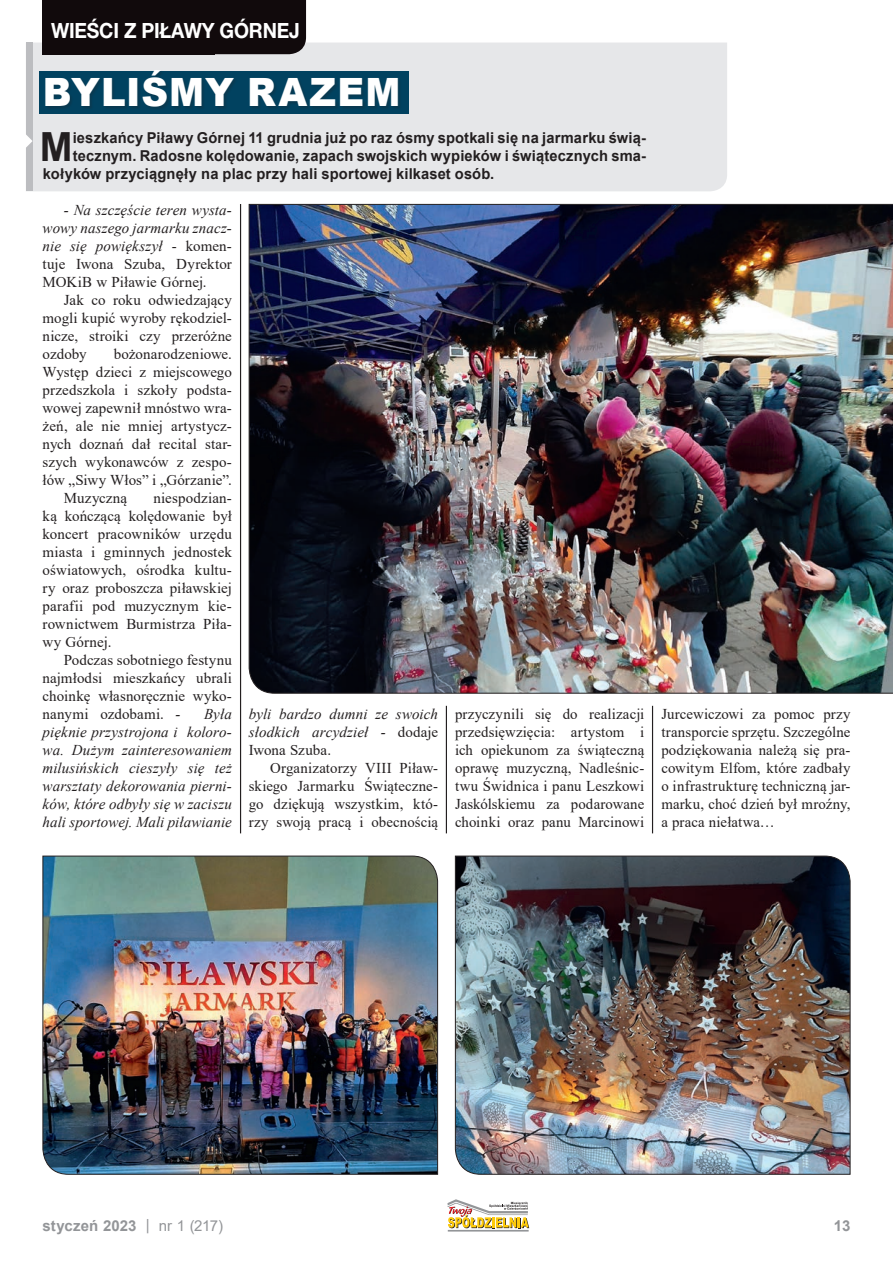
<style>
.page{position:relative;width:893px;height:1263px;background:#fff}
.page>*{position:absolute;margin:0;border:0;box-sizing:border-box;transform-origin:0 0}
.t1{font:700 40.2px "Arial";color:#231f20}
.t2{font:900 39px "Arial";letter-spacing:.03em;color:#fff;scale:.95 1}
.t3{font:700 21px "Helvetica Neue LT Pro";letter-spacing:-.01em;color:#fff;scale:.92 1}
.t4{font:15px/18px "Times New Roman";letter-spacing:.005em;color:#231f20;text-align:justify}
.t5{font:italic 15px/18px "Times New Roman";letter-spacing:.005em;color:#231f20;text-align:justify}
.t6{font:700 15px "Arial";letter-spacing:.01em;color:#231f20}
.t7{font:700 15px "Arial";letter-spacing:.005em;color:#939598}
.s1{font-style:normal}
.s2{font-style:italic}
.s3{font-weight:400}
</style>
<div class="page">
<hr style="left:448px;top:1230px;width:81px;height:1px;background:#939598">
<svg style="left:447px;top:1199px;width:82px;height:29px"></svg>
<div style="left:33px;top:43px;width:694px;height:148px;background:#e6e7e9"></div>
<div style="left:26px;top:43px;width:7px;height:148px;background:#bcbdc0"></div>
<svg style="left:26px;top:135px;width:7px;height:13px"></svg>
<div style="left:39px;top:71px;width:370px;height:42px;background:#014260"></div>
<div style="left:46px;top:71px;width:356px;height:39px;background:#033f5a"></div>
<hr style="left:446px;top:706px;width:1px;height:127px;background:#231f20">
<hr style="left:652px;top:706px;width:1px;height:127px;background:#231f20">
<hr style="left:240px;top:204px;width:1px;height:629px;background:#231f20">
<div style="left:43px;top:0;width:263px;height:54px;background:#110a0c"></div>
<img style="left:42px;top:855px;width:396px;height:320px">
<img style="left:455px;top:855px;width:396px;height:320px">
<img style="left:248px;top:204px;width:645px;height:490px">
<h3 class="t3" style="left:51px;top:18px;width:272px">WIEŚCI Z PIŁAWY GÓRNEJ</h3>
<h2 class="t2" style="left:43px;top:63px;width:378px">BYLIŚMY RAZEM</h2>
<h1 class="t1" style="left:40px;top:119px;width:34px">M</h1>
<p class="t6" style="left:73px;top:127px;width:575px">ieszkańcy Piławy Górnej 11 grudnia już po raz ósmy spotkali się na jarmarku świą-</p>
<p class="t6" style="left:73px;top:145px;width:575px">tecznym. Radosne kolędowanie, zapach swojskich wypieków i świątecznych sma-</p>
<p class="t6" style="left:43px;top:163px;width:453px">kołyków przyciągnęły na plac przy hali sportowej kilkaset osób.</p>
<p class="t5" style="left:43px;top:201px;width:191px;text-indent:21px">- Na szczęście teren wysta&shy;wowy naszego jarmarku znacz&shy;nie się powiększył <span class="s1">- komen&shy;tuje Iwona Szuba, Dyrektor MOKiB w Piławie Górnej.</span></p>
<p class="t4" style="left:43px;top:291px;width:191px;text-indent:21px">Jak co roku odwiedzający mogli kupić wyroby rękodziel&shy;nicze, stroiki czy przeróżne ozdoby</p>
<p class="t4" style="left:114px;top:345px;width:120px">bożonarodzeniowe.</p>
<p class="t4" style="left:43px;top:363px;width:191px">Występ dzieci z miejscowego</p>
<p class="t4" style="left:43px;top:381px;width:191px">przedszkola i szkoły podsta-</p>
<p class="t4" style="left:43px;top:399px;width:191px">wowej zapewnił mnóstwo wra-</p>
<p class="t4" style="left:43px;top:417px;width:191px">żeń, ale nie mniej artystycz-</p>
<p class="t4" style="left:43px;top:435px;width:191px">nych doznań dał recital star-</p>
<p class="t4" style="left:43px;top:453px;width:191px">szych wykonawców z zespo-</p>
<p class="t4" style="left:43px;top:471px;width:191px">łów „Siwy Włos” i „Górzanie”.</p>
<p class="t4" style="left:64px;top:489px;width:65px">Muzyczną</p>
<p class="t4" style="left:43px;top:489px;width:191px;text-indent:111px">niespodzian&shy;ką kończącą kolędowanie był koncert pracowników urzędu miasta i gminnych jednostek oświatowych, ośrodka kultu&shy;ry oraz proboszcza piławskiej parafii pod muzycznym kie&shy;rownictwem Burmistrza Piła&shy;wy Górnej.</p>
<p class="t4" style="left:43px;top:651px;width:191px;text-indent:21px">Podczas sobotniego festynu najmłodsi mieszkańcy ubrali choinkę własnoręcznie wyko&shy;nanymi ozdobami. <span class="s2">-</span></p>
<p class="t5" style="left:43px;top:705px;width:191px;text-indent:161px">Była pięknie przystrojona i koloro&shy;wa. Dużym zainteresowaniem milusińskich cieszyły się też warsztaty dekorowania pierni&shy;ków, które odbyły się w zaciszu hali sportowej. Mali piławianie</p>
<p class="t5" style="left:249px;top:705px;width:191px">byli bardzo dumni ze swoich słodkich arcydzieł - <span class="s1">dodaje Iwona Szuba.</span></p>
<p class="t4" style="left:249px;top:759px;width:191px;text-indent:21px">Organizatorzy VIII Piław&shy;skiego Jarmarku Świąteczne&shy;go dziękują wszystkim, któ&shy;rzy swoją pracą i obecnością</p>
<p class="t4" style="left:455px;top:705px;width:191px">przyczynili się do realizacji przedsięwzięcia: artystom i ich opiekunom za świąteczną oprawę muzyczną, Nadleśnic&shy;twu Świdnica i panu Leszkowi Jaskólskiemu za podarowane choinki oraz panu Marcinowi</p>
<p class="t4" style="left:661px;top:705px;width:191px">Jurcewiczowi za pomoc przy transporcie sprzętu. Szczególne podziękowania należą się pra&shy;cowitym Elfom, które zadbały o infrastrukturę techniczną jar&shy;marku, choć dzień był mroźny, a praca niełatwa…</p>
<p class="t7" style="left:43px;top:1215px;width:182px">styczeń 2023 <span class="s3">| nr 1 (217)</span></p>
<p class="t7" style="left:834px;top:1215px;width:18px">13</p>
</div>
